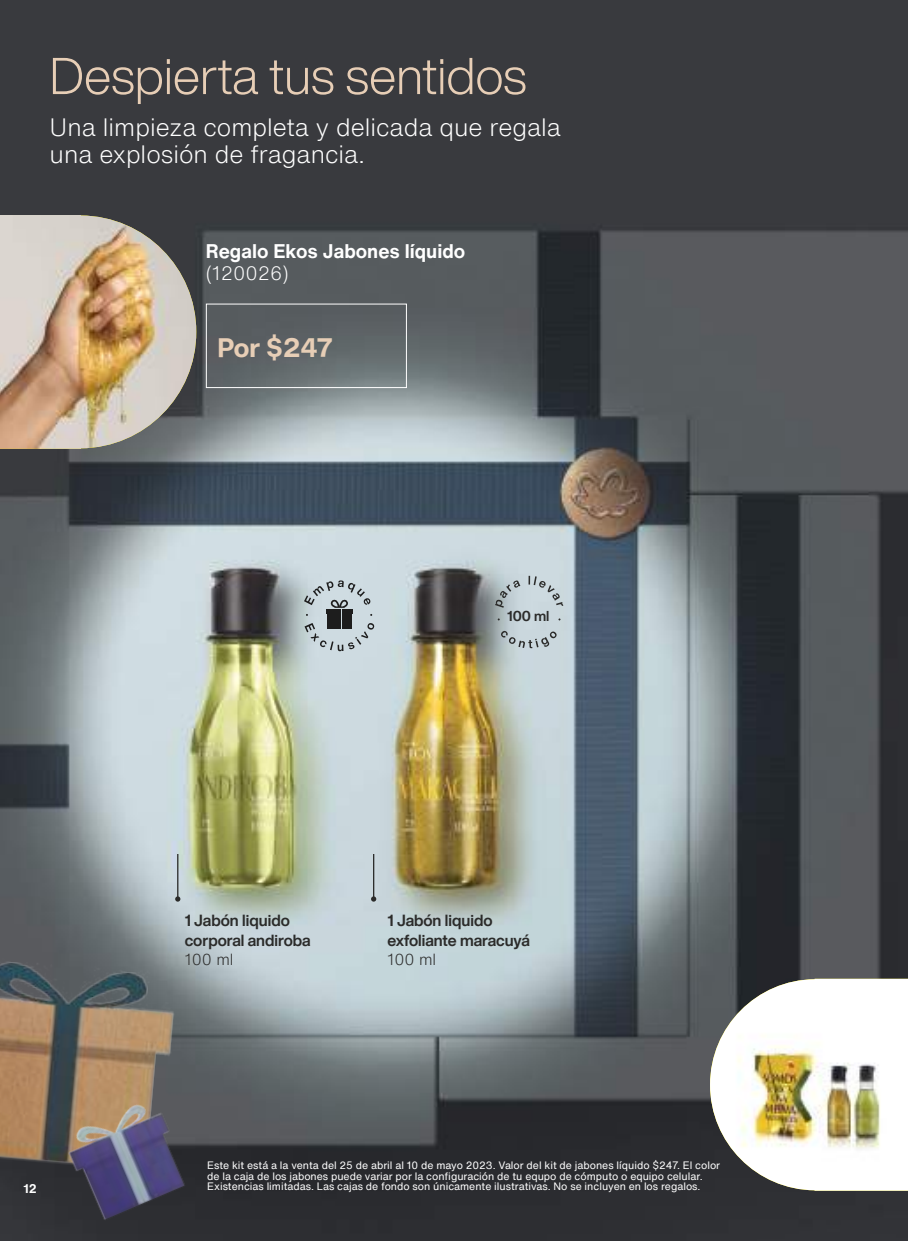
<style>
.page{position:relative;width:908px;height:1241px;background:#fff}
.page>*{position:absolute;margin:0;border:0;box-sizing:border-box;transform-origin:0 0}
.t1{font:300 50.75px "Helvetica Now Display";color:#e7ceb6}
.t2{font:300 24.5px/26.2px "Helvetica Now Text";color:#fff}
.t3{font:700 24.5px "Helvetica Now Micro";letter-spacing:-.06em;color:#e7ceb6}
.t4{font:700 19.25px "Helvetica Now Text";color:#fff}
.t5{font:300 19.25px "Helvetica Now Text";color:#fff}
.t6{font:700 15.75px/19.2px "Helvetica Now Display";color:#2b2b2a}
.t7{font:300 15.75px "Helvetica Now Text";color:#2b2b2a}
.t8{font:700 14px "Helvetica Now Display";color:#2b2b2a}
.t9{font:700 12.25px "Helvetica Now Text";color:#fff}
.t10{font:10.5px/10.5px "Helvetica Now Text";color:#fff}
</style>
<div class="page">
<img style="left:0;top:0;width:907px;height:1240px">
<hr style="left:907px;top:0;width:1px;height:1240px;background:#d19a6a">
<img style="left:0;top:215px;width:196px;height:233px">
<hr style="left:177px;top:853px;width:1px;height:45px;background:#2b2b2a">
<svg style="left:175px;top:896px;width:5px;height:5px"></svg>
<hr style="left:373px;top:853px;width:1px;height:45px;background:#2b2b2a">
<svg style="left:371px;top:896px;width:5px;height:5px"></svg>
<div style="left:206px;top:303px;width:201px;height:85px;border:1px solid #fff"></div>
<img style="left:710px;top:978px;width:198px;height:212px">
<img style="left:0;top:944px;width:183px;height:238px">
<img style="left:57px;top:1088px;width:139px;height:139px">
<svg style="left:501px;top:630px;width:55px;height:18px"></svg>
<svg style="left:495px;top:580px;width:25px;height:27px"></svg>
<svg style="left:528px;top:575px;width:35px;height:31px"></svg>
<svg style="left:304px;top:623px;width:70px;height:28px;background:#b9c5ca"></svg>
<div style="left:327px;top:614px;width:9px;height:15px;background:#1d1d1d"></div>
<div style="left:342px;top:614px;width:10px;height:15px;background:#1d1d1d"></div>
<hr style="left:338px;top:609px;width:3px;height:20px;background:#1d1d1d">
<hr style="left:326px;top:609px;width:10px;height:4px;background:#1d1d1d">
<hr style="left:342px;top:609px;width:11px;height:4px;background:#1d1d1d">
<svg style="left:304px;top:580px;width:66px;height:27px;background:#b3bec3"></svg>
<h1 class="t1" style="left:50px;top:42px;width:479px">Despierta tus sentidos</h1>
<h2 class="t2" style="left:50px;top:114px;width:513px">Una limpieza completa y delicada que regala una explosión de fragancia.</h2>
<h3 class="t4" style="left:206px;top:236px;width:261px">Regalo Ekos Jabones líquido</h3>
<h3 class="t5" style="left:206px;top:259px;width:84px">(120026)</h3>
<h2 class="t3" style="left:217px;top:329px;width:119px">Por $247</h2>
<h3 class="t8" style="left:507px;top:605px;width:44px">100 ml</h3>
<p class="t9" style="left:23px;top:1179px;width:15px">12</p>
<h3 class="t6" style="left:185px;top:910px;width:127px">1 Jabón liquido corporal andiroba</h3>
<h3 class="t7" style="left:185px;top:947px;width:50px">100 ml</h3>
<h3 class="t6" style="left:387px;top:910px;width:144px">1 Jabón liquido exfoliante maracuyá</h3>
<h3 class="t7" style="left:387px;top:947px;width:50px">100 ml</h3>
<p class="t10" style="left:207px;top:1159px;width:514px">Este kit está a la venta del 25 de abril al 10 de mayo 2023. Valor del kit de jabones líquido $247. El color de la caja de los jabones puede variar por la configuración de tu equpo de cómputo o equipo celular.<br>Existencias limitadas. Las cajas de fondo son únicamente ilustrativas. No se incluyen en los regalos.</p>
</div>
